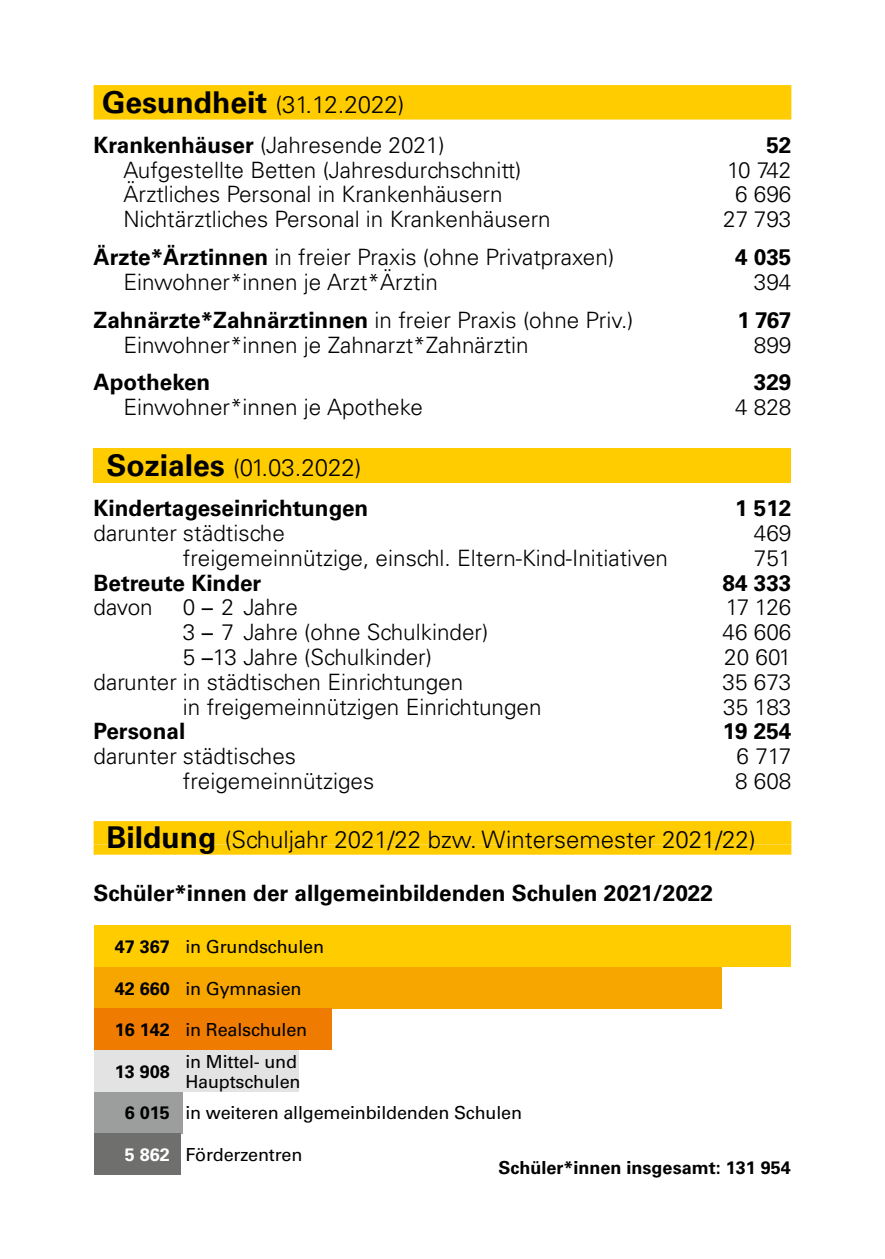
<style>
.page{position:relative;width:885px;height:1259px;background:#fff}
.page>*{position:absolute;margin:0;border:0;box-sizing:border-box;transform-origin:0 0}
.Kopfzeile__gelber_Ba{font:300 24px "Univers LT Std";color:#000}
._71_Kopfzeile_Tabell{font:300 24px "Univers LT Std";color:#000}
._72_Text_Light_links{font:300 22.5px "Univers LT Std";color:#000}
._72_Text_Light_recht{font:300 22.5px "Univers LT Std";color:#000}
._72_Text_Light_links-2{font:700 22.5px "Univers LT Std";color:#000}
._30_Grafik_Titel_Lin{font:700 22.5px "Univers LT Std";color:#000}
._72_Text_Light_recht-2{font:700 22.5px "Univers LT Std";color:#000}
.t1{font:18px/31.8px "Univers LT Std";letter-spacing:-.01em;color:#000}
.t2{font:700 18px "Univers LT Std";color:#000}
.t3{font:700 18px "Univers LT Std";color:#fff}
.s1{font-weight:700;font-size:30px}
.s2{font-weight:700}
.s3{font-size:29.4px}
</style>
<div class="page">
<div style="left:94px;top:85px;width:697px;height:35px;background:#fc0"></div>
<div style="left:94px;top:448px;width:697px;height:35px;background:#fc0"></div>
<div style="left:94px;top:821px;width:697px;height:23px;background:#fc0"></div>
<div style="left:94px;top:844px;width:697px;height:10px;background:#fc0"></div>
<div style="left:94px;top:925px;width:697px;height:42px;background:#fc0"></div>
<div style="left:94px;top:967px;width:627px;height:41px;background:#f7a600"></div>
<div style="left:94px;top:1008px;width:238px;height:42px;background:#ef7c00"></div>
<div style="left:94px;top:1050px;width:205px;height:42px;background:#e3e3e3"></div>
<div style="left:94px;top:1092px;width:89px;height:41px;background:#9c9d9d"></div>
<div style="left:94px;top:1133px;width:86px;height:42px;background:#6f6f6e"></div>
<p class="_71_Kopfzeile_Tabell" style="left:102px;top:90px;width:304px"><span class="s1">Gesundheit</span> (31.12.2022)</p>
<p class="_72_Text_Light_links" style="left:94px;top:131px;width:352px"><span class="s2">Krankenhäuser</span> (Jahresende 2021)</p>
<p class="_72_Text_Light_recht-2" style="left:766px;top:132px;width:27px">52</p>
<p class="_72_Text_Light_links" style="left:123px;top:156px;width:399px">Aufgestellte Betten (Jahresdurchschnitt)</p>
<p class="_72_Text_Light_recht" style="left:727px;top:156px;width:66px">10 742</p>
<p class="_72_Text_Light_links" style="left:123px;top:181px;width:380px">Ärztliches Personal in Krankenhäusern</p>
<p class="_72_Text_Light_recht" style="left:735px;top:181px;width:58px">6 696</p>
<p class="_72_Text_Light_links" style="left:123px;top:206px;width:429px">Nichtärztliches Personal in Krankenhäusern</p>
<p class="_72_Text_Light_recht" style="left:723px;top:206px;width:70px">27 793</p>
<p class="_72_Text_Light_links" style="left:94px;top:243px;width:522px"><span class="s2">Ärzte*Ärztinnen</span> in freier Praxis (ohne Privatpraxen)</p>
<p class="_72_Text_Light_recht-2" style="left:735px;top:244px;width:58px">4 035</p>
<p class="_72_Text_Light_links" style="left:123px;top:268px;width:316px">Einwohner*innen je Arzt*Ärztin</p>
<p class="_72_Text_Light_recht" style="left:753px;top:268px;width:39px">394</p>
<p class="_72_Text_Light_links" style="left:94px;top:306px;width:541px"><span class="s2">Zahnärzte*Zahnärztinnen</span> in freier Praxis (ohne Priv.)</p>
<p class="_72_Text_Light_recht-2" style="left:737px;top:307px;width:55px">1 767</p>
<p class="_72_Text_Light_links" style="left:123px;top:331px;width:407px">Einwohner*innen je Zahnarzt*Zahnärztin</p>
<p class="_72_Text_Light_recht" style="left:753px;top:331px;width:39px">899</p>
<p class="_72_Text_Light_links-2" style="left:94px;top:369px;width:118px">Apotheken</p>
<p class="_72_Text_Light_recht-2" style="left:753px;top:369px;width:39px">329</p>
<p class="_72_Text_Light_links" style="left:123px;top:394px;width:301px">Einwohner*innen je Apotheke</p>
<p class="_72_Text_Light_recht" style="left:735px;top:394px;width:58px">4 828</p>
<p class="_71_Kopfzeile_Tabell" style="left:106px;top:453px;width:256px"><span class="s1">Soziales</span> (01.03.2022)</p>
<p class="_72_Text_Light_links-2" style="left:94px;top:495px;width:276px">Kindertageseinrichtungen</p>
<p class="_72_Text_Light_recht-2" style="left:735px;top:495px;width:58px">1 512</p>
<p class="_72_Text_Light_links" style="left:94px;top:519px;width:193px">darunter städtische</p>
<p class="_72_Text_Light_recht" style="left:753px;top:519px;width:39px">469</p>
<p class="_72_Text_Light_links" style="left:183px;top:544px;width:486px">freigemeinnützige, einschl. Eltern-Kind-Initiativen</p>
<p class="_72_Text_Light_recht" style="left:753px;top:544px;width:39px">751</p>
<p class="_72_Text_Light_links-2" style="left:94px;top:569px;width:169px">Betreute Kinder</p>
<p class="_72_Text_Light_recht-2" style="left:722px;top:569px;width:70px">84 333</p>
<p class="_72_Text_Light_links" style="left:94px;top:594px;width:61px">davon</p>
<p class="_72_Text_Light_links" style="left:183px;top:594px;width:116px">0 <span class="s3">–</span> 2 Jahre</p>
<p class="_72_Text_Light_recht" style="left:725px;top:594px;width:67px">17 126</p>
<p class="_72_Text_Light_links" style="left:183px;top:618px;width:307px">3 <span class="s3">–</span> 7 Jahre (ohne Schulkinder)</p>
<p class="_72_Text_Light_recht" style="left:722px;top:618px;width:70px">46 606</p>
<p class="_72_Text_Light_links" style="left:183px;top:643px;width:250px">5 <span class="s3">–</span>13 Jahre (Schulkinder)</p>
<p class="_72_Text_Light_recht" style="left:724px;top:643px;width:69px">20 601</p>
<p class="_72_Text_Light_links" style="left:94px;top:668px;width:371px">darunter in städtischen Einrichtungen</p>
<p class="_72_Text_Light_recht" style="left:722px;top:668px;width:70px">35 673</p>
<p class="_72_Text_Light_links" style="left:183px;top:693px;width:360px">in freigemeinnützigen Einrichtungen</p>
<p class="_72_Text_Light_recht" style="left:723px;top:693px;width:70px">35 183</p>
<p class="_72_Text_Light_links-2" style="left:94px;top:718px;width:93px">Personal</p>
<p class="_72_Text_Light_recht-2" style="left:723px;top:718px;width:70px">19 254</p>
<p class="_72_Text_Light_links" style="left:94px;top:742px;width:204px">darunter städtisches</p>
<p class="_72_Text_Light_recht" style="left:736px;top:742px;width:56px">6 717</p>
<p class="_72_Text_Light_links" style="left:183px;top:767px;width:193px">freigemeinnütziges</p>
<p class="_72_Text_Light_recht" style="left:735px;top:767px;width:58px">8 608</p>
<p class="Kopfzeile__gelber_Ba" style="left:106px;top:824px;width:650px"><span class="s1">Bildung</span> (Schuljahr 2021/22 bzw. Wintersemester 2021/22)</p>
<p class="_30_Grafik_Titel_Lin" style="left:94px;top:879px;width:620px">Schüler*innen der allgemeinbildenden Schulen 2021/2022</p>
<p class="t1" style="left:185px;top:931px;width:140px">in Grundschulen</p>
<p class="t1" style="left:185px;top:972px;width:118px">in Gymnasien</p>
<p class="t1" style="left:185px;top:1014px;width:123px">in Realschulen in Mittel- und</p>
<p class="t1" style="left:185px;top:1065px;width:338px">Hauptschulen<br>in weiteren allgemeinbildenden Schulen</p>
<p class="t1" style="left:185px;top:1139px;width:118px">Förderzentren</p>
<p class="t2" style="left:115px;top:936px;width:57px">47 367</p>
<p class="t2" style="left:115px;top:977px;width:57px">42 660</p>
<p class="t2" style="left:115px;top:1019px;width:57px">16 142</p>
<p class="t2" style="left:115px;top:1061px;width:57px">13 908</p>
<p class="t2" style="left:125px;top:1102px;width:47px">6 015</p>
<p class="t3" style="left:125px;top:1144px;width:47px">5 862</p>
<p class="t2" style="left:498px;top:1157px;width:294px">Schüler*innen insgesamt: 131 954</p>
</div>
